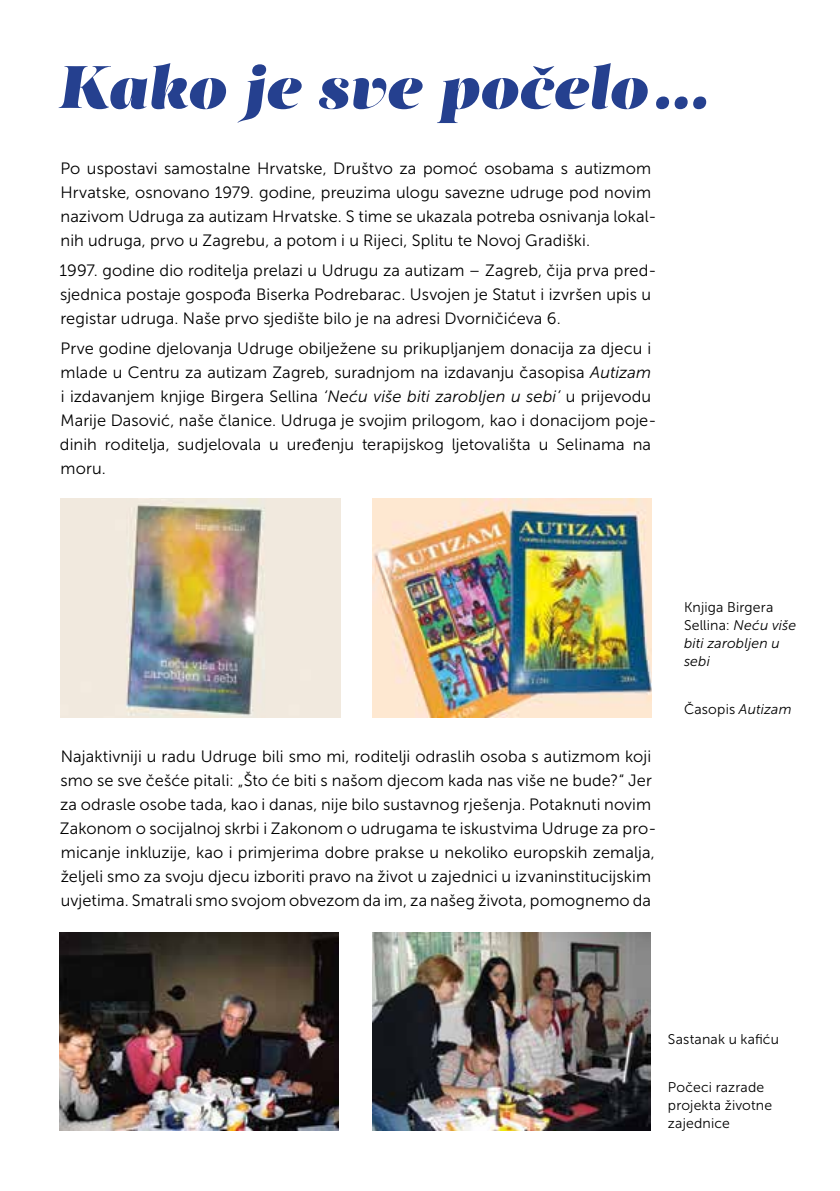
<style>
.page{position:relative;width:840px;height:1191px;background:#fff}
.page>*{position:absolute;margin:0;border:0;box-sizing:border-box;transform-origin:0 0}
.t1{font:60px "Salome Italic 0 wt";color:#25408f}
.t2{font:16.4px/24px "Museo Sans 300";letter-spacing:.005em;color:#000}
.t3{font:14px/18px "Museo Sans 300";letter-spacing:.01em;color:#000}
.t4{font:italic 14px/18px "Museo Sans 300";letter-spacing:.01em;color:#000}
.s1{font-style:italic}
.s2{font-style:normal}
</style>
<div class="page">
<img style="left:372px;top:498px;width:279px;height:219px">
<img style="left:60px;top:498px;width:280px;height:219px">
<img style="left:60px;top:933px;width:278px;height:198px">
<img style="left:372px;top:933px;width:278px;height:198px">
<h1 class="t1" style="left:57px;top:47px;width:651px">Kako je sve počelo...</h1>
<p class="t2" style="left:60px;top:156px;width:597px">Po uspostavi samostalne Hrvatske, Društvo za pomoć osobama s autizmom Hrvatske, osnovano 1979. godine, preuzima ulogu savezne udruge pod novim nazivom Udruga za autizam Hrvatske. S time se ukazala potreba osnivanja lokal&shy;nih udruga, prvo u Zagrebu, a potom i u Rijeci, Splitu te Novoj Gradiški.</p>
<p class="t2" style="left:59px;top:258px;width:598px">1997. godine dio roditelja prelazi u Udrugu za autizam – Zagreb, čija prva pred&shy;sjednica postaje gospođa Biserka Podrebarac. Usvojen je Statut i izvršen upis u registar udruga. Naše prvo sjedište bilo je na adresi Dvorničićeva 6.</p>
<p class="t2" style="left:60px;top:336px;width:597px">Prve godine djelovanja Udruge obilježene su prikupljanjem donacija za djecu i mlade u Centru za autizam Zagreb, suradnjom na izdavanju časopisa <span class="s1">Autizam </span>i izdavanjem knjige Birgera Sellina <span class="s1">‘Neću više biti zarobljen u sebi’</span> u prijevodu Marije Dasović, naše članice. Udruga je svojim prilogom, kao i donacijom poje&shy;dinih roditelja, sudjelovala u uređenju terapijskog ljetovališta u Selinama na moru.</p>
<p class="t2" style="left:60px;top:744px;width:598px">Najaktivniji u radu Udruge bili smo mi, roditelji odraslih osoba s autizmom koji smo se sve češće pitali: „Što će biti s našom djecom kada nas više ne bude?“ Jer za odrasle osobe tada, kao i danas, nije bilo sustavnog rješenja. Potaknuti novim Zakonom o socijalnoj skrbi i Zakonom o udrugama te iskustvima Udruge za pro&shy;micanje inkluzije, kao i primjerima dobre prakse u nekoliko europskih zemalja, željeli smo za svoju djecu izboriti pravo na život u zajednici u izvaninstitucijskim uvjetima. Smatrali smo svojom obvezom da im, za našeg života, pomognemo da</p>
<p class="t4" style="left:683px;top:598px;width:114px"><span class="s2">Knjiga Birgera<br>Sellina:</span> Neću više biti zarobljen u sebi</p>
<p class="t3" style="left:683px;top:700px;width:109px">Časopis <span class="s1">Autizam</span></p>
<p class="t3" style="left:667px;top:1030px;width:112px">Sastanak u kafiću</p>
<p class="t3" style="left:667px;top:1078px;width:105px">Počeci razrade projekta životne zajednice</p>
</div>
